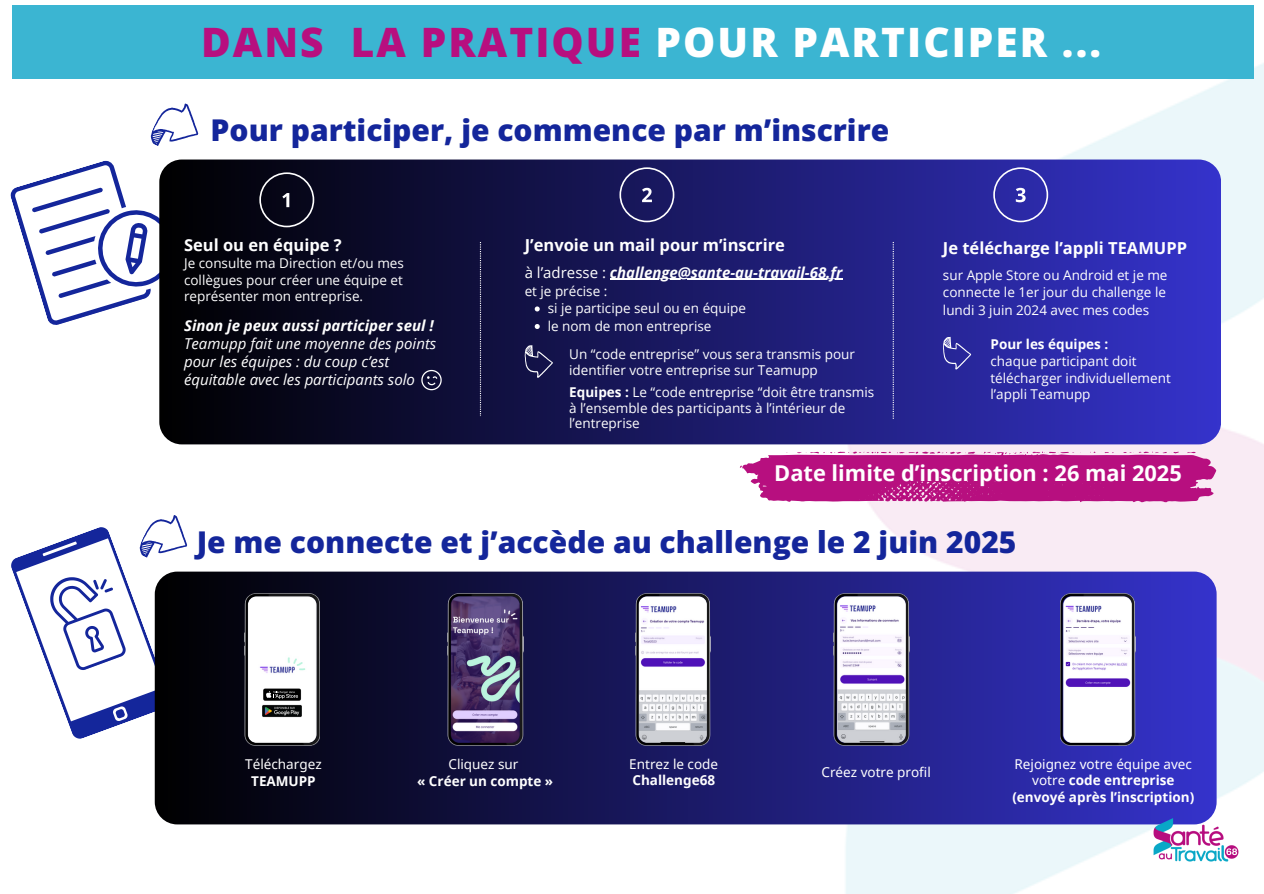
<style>
.page{position:relative;width:1264px;height:894px;background:#fff}
.page>*{position:absolute;margin:0;border:0;box-sizing:border-box;transform-origin:0 0}
.t1{font:800 40.5px "Open Sans";letter-spacing:.05em;color:#fff}
.t2{font:800 30px "Open Sans";color:#14269b}
.t3{font:700 21.75px "Open Sans";color:#fff}
.t4{font:700 16.5px "Open Sans";color:#fff}
.t5{font:italic 15px/18px "Open Sans";color:#fff}
.t6{font:italic 700 15px "Open Sans";color:#fff}
.t7{font:13.5px/15.8px "Open Sans";color:#fff}
.t8{font:700 13.5px/17px "Noto Sans";color:#fff;text-align:center}
.t9{font:13.5px/17px "Noto Sans";color:#fff}
.t10{font:700 13.5px "Open Sans";color:#fff}
.s1{color:#b70f7f}
.s2{font-weight:700}
.s3{font-weight:400;font-style:normal}
.s4{font-weight:400}
</style>
<div class="page">
<img style="left:773px;top:63px;width:490px;height:830px">
<div style="left:159px;top:159px;width:1061px;height:285px;background:linear-gradient(to right,#000,#3533cc);border-radius:23px"></div>
<svg style="left:259px;top:172px;width:55px;height:55px;background:#202030"></svg>
<svg style="left:619px;top:167px;width:55px;height:55px;background:#32316f"></svg>
<svg style="left:993px;top:167px;width:55px;height:55px;background:#4241af"></svg>
<svg style="left:740px;top:451px;width:476px;height:52px;background:#c23492"></svg>
<svg style="left:524px;top:345px;width:29px;height:32px"></svg>
<svg style="left:943px;top:337px;width:28px;height:32px"></svg>
<div style="left:155px;top:571px;width:1061px;height:253px;background:linear-gradient(to right,#010100,#3533cb);border-radius:23px"></div>
<img style="left:447px;top:593px;width:76px;height:152px">
<img style="left:635px;top:593px;width:75px;height:152px">
<img style="left:834px;top:593px;width:75px;height:152px">
<img style="left:244px;top:593px;width:76px;height:152px">
<svg style="left:263px;top:688px;width:38px;height:12px"></svg>
<img style="left:263px;top:703px;width:38px;height:15px">
<img style="left:1060px;top:593px;width:75px;height:152px">
<svg style="left:10px;top:103px;width:198px;height:224px"></svg>
<svg style="left:480px;top:242px;width:1px;height:174px"></svg>
<svg style="left:892px;top:242px;width:1px;height:176px"></svg>
<svg style="left:11px;top:515px;width:186px;height:226px"></svg>
<div style="left:13px;top:6px;width:1241px;height:73px;background:#3bb5d2"></div>
<img style="left:1149px;top:804px;width:93px;height:69px">
<svg style="left:421px;top:370px;width:20px;height:20px"></svg>
<hr style="left:610px;top:279px;width:232px;height:1px;background:#fff">
<svg style="left:534px;top:306px;width:5px;height:5px"></svg>
<svg style="left:534px;top:324px;width:5px;height:5px"></svg>
<p class="t1" style="left:201px;top:14px;width:901px"><span class="s1">DANS LA PRATIQUE</span> POUR PARTICIPER ...</p>
<p class="t2" style="left:211px;top:108px;width:680px">Pour participer, je commence par m’inscrire</p>
<p class="t4" style="left:184px;top:233px;width:159px">Seul ou en équipe ?</p>
<p class="t7" style="left:184px;top:254px;width:221px;line-height:16.5px;text-align:justify">Je consulte ma Direction et/ou mes collègues pour créer une équipe et représenter mon entreprise.</p>
<h4 class="t5" style="left:184px;top:316px;width:254px"><span class="s2">Sinon je peux aussi participer seul !<br></span>Teamupp fait une moyenne des points pour les équipes : du coup c’est équitable avec les participants solo</h4>
<h5 class="t4" style="left:524px;top:233px;width:262px">J’envoie un mail pour m’inscrire</h5>
<p class="t6" style="left:524px;top:262px;width:319px"><span class="s3">à l’adresse :</span> challenge@sante-au-travail-68.fr</p>
<p class="t7" style="left:547px;top:282px;width:200px;line-height:17.5px;text-indent:-23px">et je précise :<br>si je participe seul ou en équipe</p>
<p class="t7" style="left:547px;top:318px;width:165px">le nom de mon entreprise</p>
<p class="t7" style="left:569px;top:346px;width:287px">Un “code entreprise” vous sera transmis pour identifier votre entreprise sur Teamupp</p>
<p class="t7" style="left:569px;top:383px;width:307px"><span class="s2">Equipes :</span> Le “code entreprise “doit être transmis à l’ensemble des participants à l’intérieur de l’entreprise</p>
<p class="t4" style="left:943px;top:236px;width:246px">Je télécharge l’appli TEAMUPP</p>
<p class="t7" style="left:943px;top:265px;width:226px;line-height:17.5px">sur Apple Store ou Android et je me connecte le 1er jour du challenge le</p>
<h4 class="t7" style="left:943px;top:301px;width:208px">lundi 3 juin 2024 avec mes codes</h4>
<p class="t10" style="left:990px;top:334px;width:119px">Pour les équipes :</p>
<p class="t7" style="left:990px;top:352px;width:182px;line-height:17px">chaque participant doit télécharger individuellement l’appli Teamupp</p>
<p class="t3" style="left:774px;top:458px;width:409px">Date limite d’inscription : 26 mai 2025</p>
<p class="t2" style="left:197px;top:521px;width:821px">Je me connecte et j’accède au challenge le 2 juin 2025</p>
<h5 class="t9" style="left:245px;top:755px;width:78px;text-align:center">Téléchargez<br><span class="s2">TEAMUPP</span></h5>
<p class="t8" style="left:1012px;top:754px;width:183px"><span class="s4">Rejoignez votre équipe avec votre</span> code entreprise (envoyé après l’inscription)</p>
<p class="t9" style="left:629px;top:754px;width:90px">Entrez le code<br><span class="s2">Challenge68</span></p>
<p class="t9" style="left:448px;top:755px;width:71px">Cliquez sur</p>
<p class="t8" style="left:417px;top:771px;width:138px">« Créer un compte »</p>
<p class="t9" style="left:821px;top:763px;width:111px">Créez votre profil</p>
</div>
